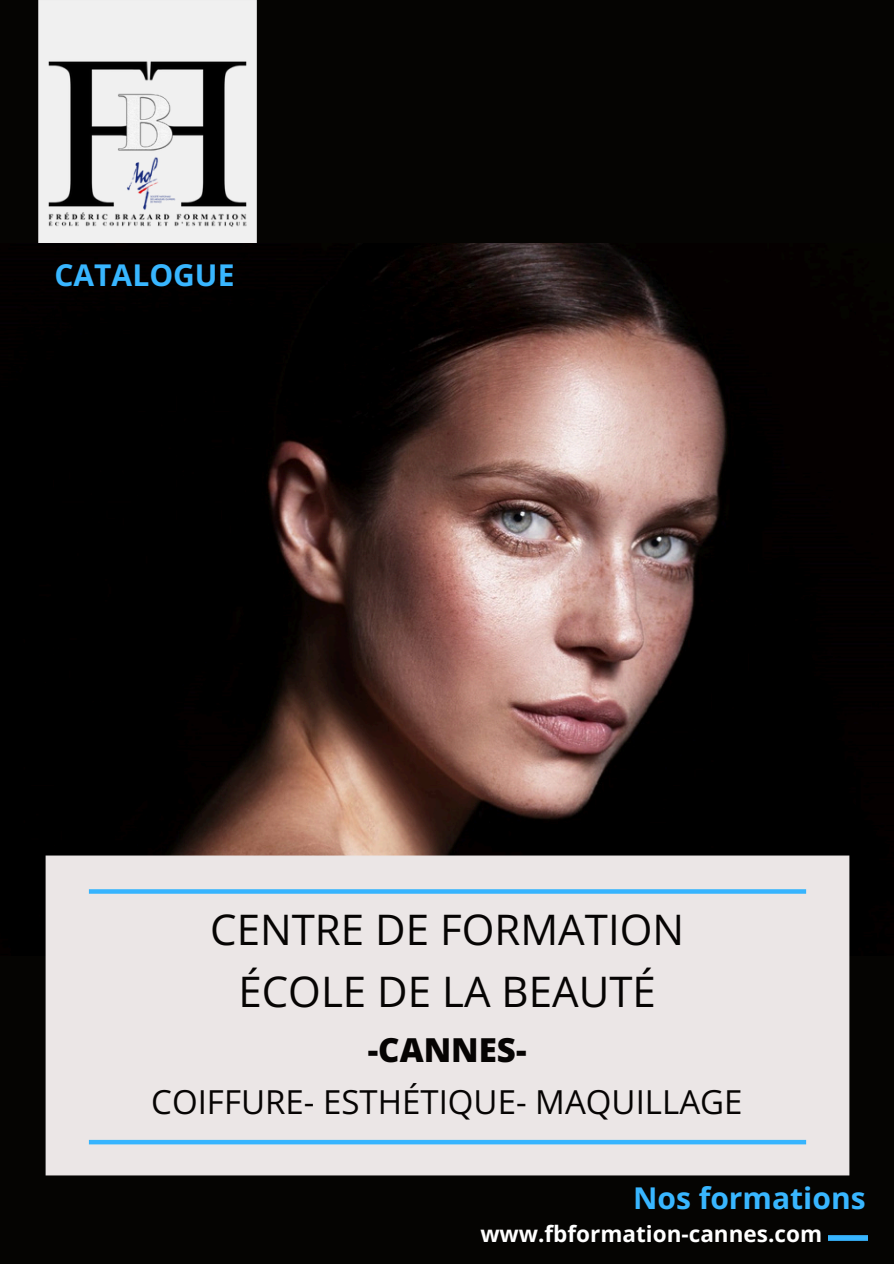
<style>
.page{position:relative;width:894px;height:1264px;background:#fff}
.page>*{position:absolute;margin:0;border:0;box-sizing:border-box;transform-origin:0 0}
.t1{font:42px/61.8px "Open Sans";color:#060403;text-align:center}
.t2{font:33px/51.8px "Open Sans";color:#060403;text-align:center}
.t3{font:700 30px "Open Sans";color:#38b6ff}
.t4{font:700 22.5px "Open Sans";color:#fff}
.s1{font-weight:800}
</style>
<div class="page">
<div style="left:0;top:0;width:893px;height:1263px;background:#050402"></div>
<img style="left:176px;top:244px;width:551px;height:605px">
<img style="left:38px;top:0;width:267px;height:291px">
<div style="left:45px;top:849px;width:805px;height:327px;background:#ebe6e6"></div>
<img style="left:828px;top:1235px;width:39px;height:5px">
<p class="t3" style="left:54px;top:253px;width:181px">CATALOGUE</p>
<p class="t1" style="left:210px;top:897px;width:475px">CENTRE DE FORMATION<br>ÉCOLE DE LA BEAUTÉ</p>
<h2 class="t2" style="left:151px;top:1023px;width:592px"><span class="s1">-CANNES-<br></span>COIFFURE- ESTHÉTIQUE- MAQUILLAGE</h2>
<p class="t3" style="left:632px;top:1176px;width:234px">Nos formations</p>
<p class="t4" style="left:480px;top:1218px;width:343px">www.fbformation-cannes.com</p>
</div>
